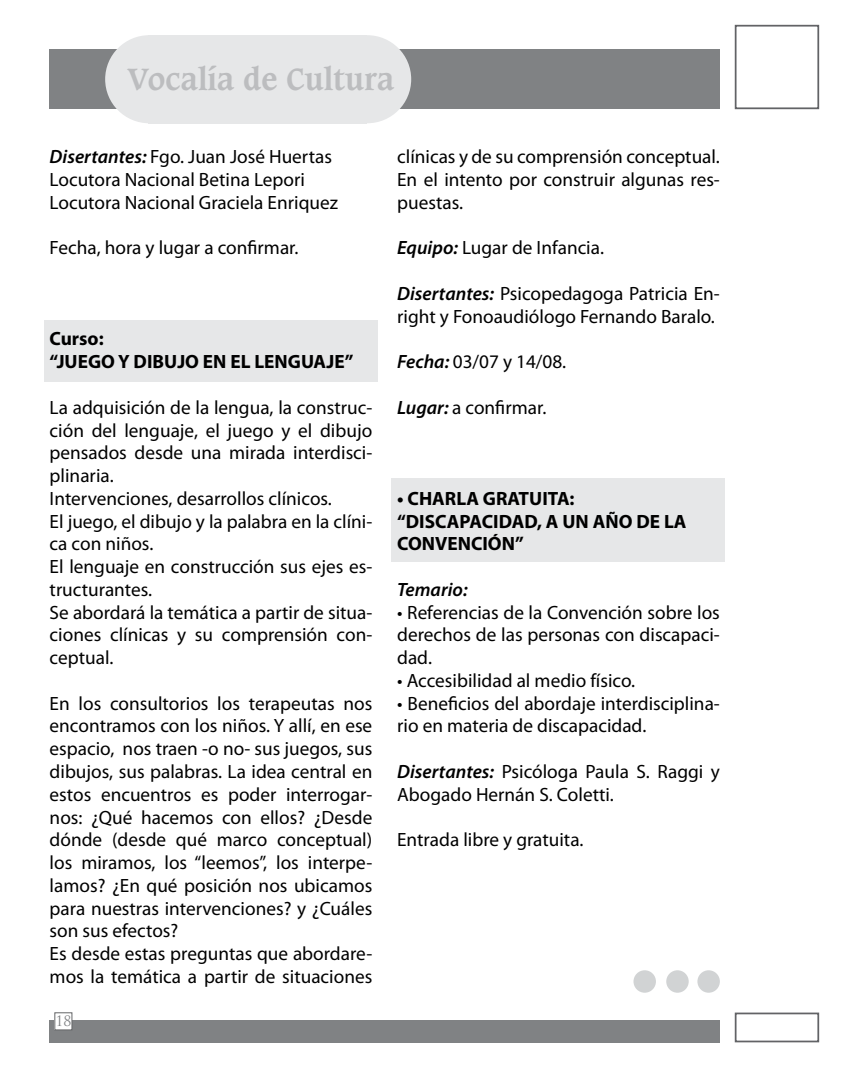
<style>
.page{position:relative;width:844px;height:1092px;background:#fff}
.page>*{position:absolute;margin:0;border:0;box-sizing:border-box;transform-origin:0 0}
.t1{font:700 29.75px "Caxton";color:#bcbdbf}
.t2{font:19.25px/22.8px "Myriad Pro";color:#000}
.t3{font:700 19.25px/22.8px "Myriad Pro";color:#000}
.t4{font:italic 600 19.25px "Myriad Pro";color:#000}
.t5{font:14px "Trajan Pro";color:#808284}
.s1{font-weight:600;font-style:italic}
</style>
<div class="page">
<div style="left:50px;top:50px;width:669px;height:59px;background:#808284"></div>
<div style="left:734px;top:25px;width:85px;height:84px;border:2px solid #626366"></div>
<div style="left:50px;top:1019px;width:669px;height:23px;background:#808284"></div>
<div style="left:55px;top:1012px;width:17px;height:17px;background:#fff"></div>
<div style="left:55px;top:1012px;width:17px;height:18px;border:1px solid #646567"></div>
<div style="left:734px;top:1012px;width:85px;height:30px;border:2px solid #626366"></div>
<div style="left:391px;top:478px;width:333px;height:84px;background:#e6e7e8"></div>
<div style="left:105px;top:35px;width:88px;height:88px;background:#e6e7e8;border-radius:50%"></div>
<div style="left:148px;top:35px;width:218px;height:88px;background:#e6e7e8"></div>
<div style="left:323px;top:35px;width:88px;height:88px;background:#e6e7e8;border-radius:50%"></div>
<div style="left:697px;top:970px;width:22px;height:22px;background:#d1d3d4;border-radius:50%"></div>
<div style="left:666px;top:970px;width:22px;height:22px;background:#d1d3d4;border-radius:50%"></div>
<div style="left:633px;top:970px;width:22px;height:22px;background:#d1d3d4;border-radius:50%"></div>
<div style="left:44px;top:320px;width:334px;height:62px;background:#e6e7e8"></div>
<h1 class="t1" style="left:127px;top:60px;width:268px">Vocalía de Cultura</h1>
<p class="t2" style="left:50px;top:145px;width:290px"><span class="s1">Disertantes:</span> Fgo. Juan José Huertas<br>Locutora Nacional Betina Lepori<br>Locutora Nacional Graciela Enriquez</p>
<p class="t2" style="left:50px;top:236px;width:250px">Fecha, hora y lugar a confirmar.</p>
<p class="t3" style="left:50px;top:327px;width:305px">Curso:<br>“JUEGO Y DIBUJO EN EL LENGUAJE”</p>
<p class="t2" style="left:50px;top:395px;width:324px">La adquisición de la lengua, la construc&shy;ción del lenguaje, el juego y el dibujo pensados desde una mirada interdisci&shy;plinaria.<br>Intervenciones, desarrollos clínicos.<br>El juego, el dibujo y la palabra en la clíni&shy;ca con niños.<br>El lenguaje en construcción sus ejes es&shy;tructurantes.<br>Se abordará la temática a partir de situa&shy;ciones clínicas y su comprensión con&shy;ceptual.</p>
<p class="t2" style="left:50px;top:691px;width:324px">En los consultorios los terapeutas nos encontramos con los niños. Y allí, en ese espacio, nos traen -o no- sus juegos, sus dibujos, sus palabras. La idea central en estos encuentros es poder interrogar&shy;nos: ¿Qué hacemos con ellos? ¿Desde dónde (desde qué marco conceptual) los miramos, los “leemos”, los interpe&shy;lamos? ¿En qué posición nos ubicamos para nuestras intervenciones? y ¿Cuáles son sus efectos?<br>Es desde estas preguntas que abordare&shy;mos la temática a partir de situaciones</p>
<p class="t5" style="left:55px;top:1011px;width:17px">18</p>
<p class="t2" style="left:397px;top:145px;width:324px;text-align:justify">clínicas y de su comprensión conceptual.<br>En el intento por construir algunas res&shy;puestas.</p>
<p class="t2" style="left:397px;top:236px;width:208px"><span class="s1">Equipo:</span> Lugar de Infancia.</p>
<p class="t2" style="left:397px;top:282px;width:324px"><span class="s1">Disertantes:</span> Psicopedagoga Patricia En&shy;right y Fonoaudiólogo Fernando Baralo.</p>
<p class="t2" style="left:397px;top:350px;width:170px"><span class="s1">Fecha:</span> 03/07 y 14/08.</p>
<p class="t2" style="left:397px;top:395px;width:151px"><span class="s1">Lugar:</span> a confirmar.</p>
<p class="t3" style="left:397px;top:486px;width:291px">• CHARLA GRATUITA: “DISCAPACIDAD, A UN AÑO DE LA<br>CONVENCIÓN”</p>
<p class="t4" style="left:397px;top:577px;width:72px">Temario:</p>
<p class="t2" style="left:397px;top:600px;width:324px;text-align:justify">• Referencias de la Convención sobre los derechos de las personas con discapaci&shy;dad.</p>
<p class="t2" style="left:397px;top:668px;width:239px">• Accesibilidad al medio físico.</p>
<p class="t2" style="left:397px;top:691px;width:324px">• Beneficios del abordaje interdisciplina&shy;rio en materia de discapacidad.</p>
<p class="t2" style="left:397px;top:759px;width:324px"><span class="s1">Disertantes:</span> Psicóloga Paula S. Raggi y<br>Abogado Hernán S. Coletti.</p>
<p class="t2" style="left:397px;top:828px;width:188px">Entrada libre y gratuita.</p>
</div>
